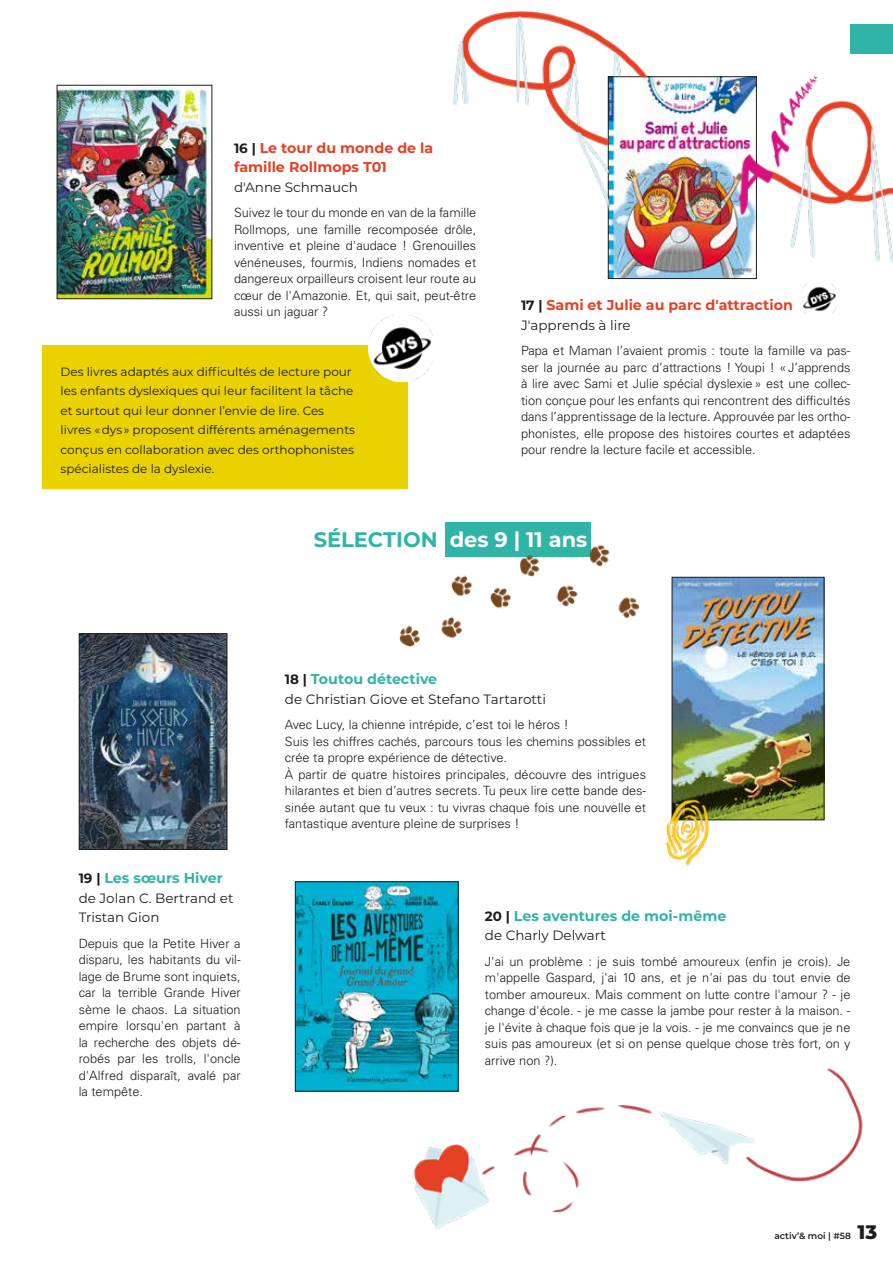
<style>
.page{position:relative;width:893px;height:1263px;background:#fff}
.page>*{position:absolute;margin:0;border:0;box-sizing:border-box;transform-origin:0 0}
.t1{font:700 21px "Montserrat";color:#fff}
.t2{font:700 14.25px/19.5px "Montserrat";color:#e54125}
.t3{font:700 14.25px "Montserrat";color:#30b4a6}
.t4{font:13.5px/19.5px "Montserrat";color:#1d1d1b}
.t5{font:300 12.75px/16.5px "Univers LT Std";color:#1d1d1b;text-align:justify}
.t6{font:12px/19.5px "Montserrat";color:#1d1d1b}
.t7{font:600 9px "Montserrat";color:#1d1d1b}
.s1{font-size:13.5px;color:#1d1d1b}
.s2{color:#30b4a6}
.s3{font-weight:800;font-size:19.5px}
</style>
<div class="page">
<img style="left:42px;top:11px;width:851px;height:1219px">
<p class="t2" style="left:234px;top:137px;width:201px"><span class="s1">16 |</span> Le tour du monde de la famille Rollmops T01</p>
<p class="t4" style="left:234px;top:177px;width:125px">d'Anne Schmauch</p>
<p class="t5" style="left:234px;top:205px;width:244px">Suivez le tour du monde en van de la famille Rollmops, une famille recomposée drôle, inventive et pleine d'audace ! Grenouilles vénéneuses, fourmis, Indiens nomades et dangereux orpailleurs croisent leur route au cœur de l'Amazonie. Et, qui sait, peut-être aussi un jaguar ?</p>
<p class="t6" style="left:61px;top:361px;width:296px">Des livres adaptés aux difficultés de lecture pour les enfants dyslexiques qui leur facilitent la tâche et surtout qui leur donner l’envie de lire. Ces livres « dys » proposent différents aménagements conçus en collaboration avec des orthophonistes spécialistes de la dyslexie.</p>
<p class="t2" style="left:521px;top:295px;width:273px"><span class="s1">17 |</span> Sami et Julie au parc d'attraction</p>
<p class="t4" style="left:521px;top:315px;width:111px">J'apprends à lire</p>
<p class="t5" style="left:521px;top:343px;width:331px">Papa et Maman l’avaient promis : toute la famille va pas&shy;ser la journée au parc d’attractions ! Youpi ! «J’apprends à lire avec Sami et Julie spécial dyslexie» est une collec&shy;tion conçue pour les enfants qui rencontrent des difficultés dans l’apprentissage de la lecture. Approuvée par les ortho&shy;phonistes, elle propose des histoires courtes et adaptées pour rendre la lecture facile et accessible.</p>
<h1 class="t1" style="left:314px;top:524px;width:275px"><span class="s2">SÉLECTION</span> des 9 | 11 ans</h1>
<p class="t3" style="left:79px;top:868px;width:146px"><span class="s1">19 |</span> Les sœurs Hiver</p>
<p class="t4" style="left:79px;top:888px;width:156px">de Jolan C. Bertrand et<br>Tristan Gion</p>
<p class="t5" style="left:79px;top:935px;width:164px">Depuis que la Petite Hiver a disparu, les habitants du vil&shy;lage de Brume sont inquiets, car la terrible Grande Hiver sème le chaos. La situation empire lorsqu'en partant à la recherche des objets dé&shy;robés par les trolls, l'oncle d'Alfred disparaît, avalé par la tempête.</p>
<p class="t3" style="left:285px;top:669px;width:154px"><span class="s1">18 |</span> Toutou détective</p>
<p class="t4" style="left:285px;top:689px;width:263px">de Christian Giove et Stefano Tartarotti</p>
<p class="t5" style="left:285px;top:716px;width:363px;text-align:left">Avec Lucy, la chienne intrépide, c’est toi le héros !<br>Suis les chiffres cachés, parcours tous les chemins possibles et crée ta propre expérience de détective.<br>À partir de quatre histoires principales, découvre des intrigues hilarantes et bien d’autres secrets. Tu peux lire cette bande des&shy;sinée autant que tu veux : tu vivras chaque fois une nouvelle et fantastique aventure pleine de surprises !</p>
<p class="t3" style="left:485px;top:905px;width:243px"><span class="s1">20 |</span> Les aventures de moi-même</p>
<p class="t4" style="left:485px;top:925px;width:123px">de Charly Delwart</p>
<p class="t5" style="left:485px;top:953px;width:367px">J'ai un problème : je suis tombé amoureux (enfin je crois). Je m'appelle Gaspard, j'ai 10 ans, et je n'ai pas du tout envie de tomber amoureux. Mais comment on lutte contre l'amour ? - je change d'école. - je me casse la jambe pour rester à la maison. - je l'évite à chaque fois que je la vois. - je me convaincs que je ne suis pas amoureux (et si on pense quelque chose très fort, on y arrive non ?).</p>
<p class="t7" style="left:774px;top:1230px;width:104px">activ’&amp; moi | #58 <span class="s3">13</span></p>
</div>
